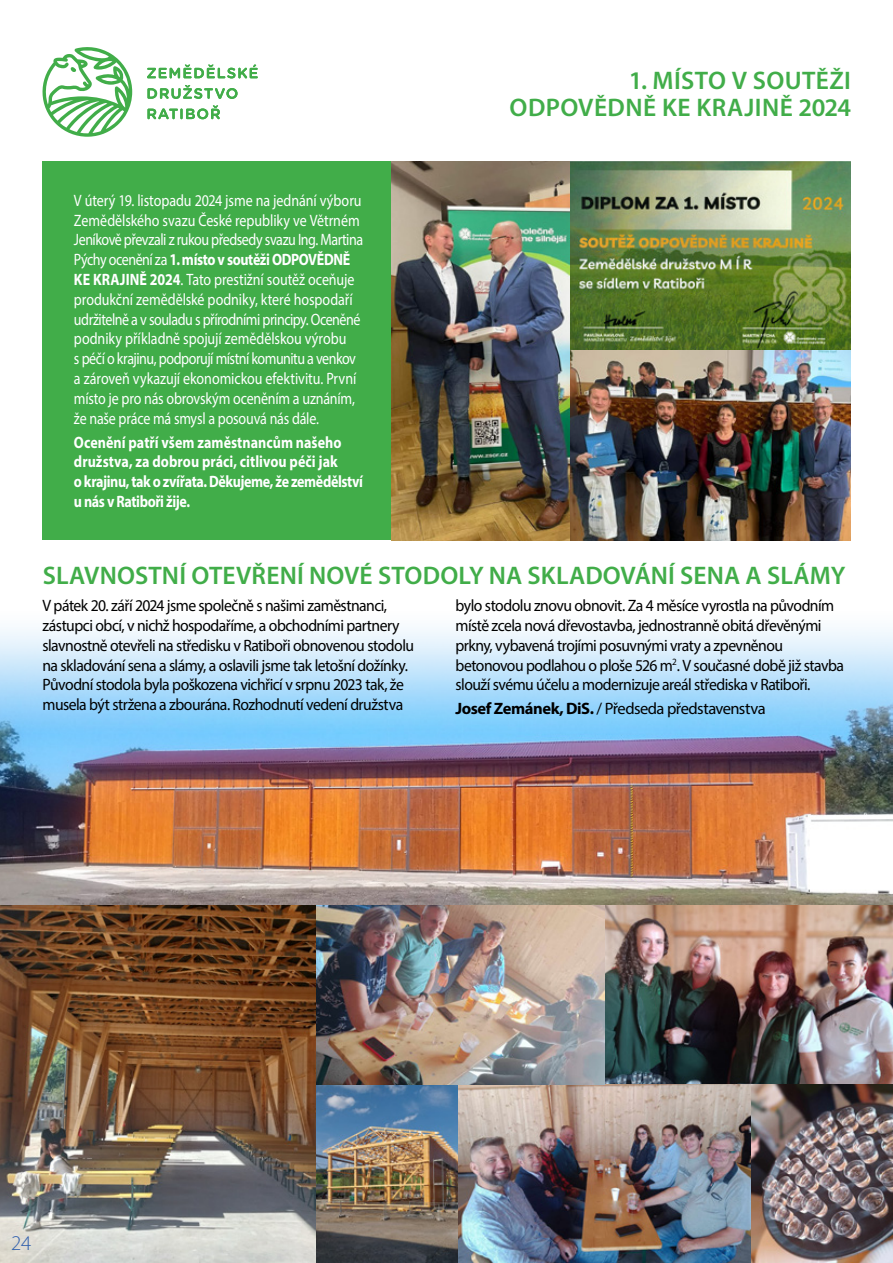
<style>
.page{position:relative;width:893px;height:1263px;background:#fff}
.page>*{position:absolute;margin:0;border:0;box-sizing:border-box;transform-origin:0 0}
.t1{font:600 25.5px/27px "Myriad Pro";letter-spacing:.01em;color:#41ad49;text-align:right}
.t2{font:300 21px "Myriad Pro";color:#3160ad}
.t3{font:16.5px/19.8px "Myriad Pro";letter-spacing:-.035em;color:#000;scale:.95 1}
.t4{font:16.5px/19.8px "Myriad Pro";letter-spacing:-.01em;color:#fff;scale:.85 1}
.t5{font:700 16.5px/19.8px "Myriad Pro";color:#fff;scale:.85 1}
.t6{font:16.5px "Myriad Pro";letter-spacing:-.035em;color:#000}
.s1{font-weight:700}
</style>
<div class="page">
<img style="left:0;top:459px;width:893px;height:804px">
<div style="left:43px;top:162px;width:349px;height:378px;background:#41ad49"></div>
<svg style="left:42px;top:47px;width:90px;height:90px"></svg>
<svg style="left:147px;top:65px;width:111px;height:13px"></svg>
<svg style="left:147px;top:85px;width:91px;height:14px"></svg>
<svg style="left:147px;top:105px;width:73px;height:14px"></svg>
<img style="left:392px;top:162px;width:458px;height:378px">
<p class="t4" style="left:74px;top:190px;width:342px">V úterý 19. listopadu 2024 jsme na jednání výboru Zemědělského svazu České republiky ve Větrném Jeníkově převzali z rukou předsedy svazu Ing. Martina Pýchy ocenění za <span class="s1">1. místo v soutěži ODPOVĚDNĚ KE KRAJINĚ 2024</span>. Tato prestižní soutěž oceňuje produkční zemědělské podniky, které hospodaří udržitelně a v souladu s přírodními principy. Oceněné podniky příkladně spojují zemědělskou výrobu<br>s péčí o krajinu, podporují místní komunitu a venkov a zároveň vykazují ekonomickou efektivitu. První místo je pro nás obrovským oceněním a uznáním, že naše práce má smysl a posouvá nás dále.</p>
<p class="t5" style="left:74px;top:432px;width:342px">Ocenění patří všem zaměstnancům našeho družstva, za dobrou práci, citlivou péči jak<br>o krajinu, tak o zvířata. Děkujeme, že zemědělství u nás v Ratiboři žije.</p>
<h1 class="t1" style="left:510px;top:66px;width:343px">1. MÍSTO V SOUTĚŽI<br>ODPOVĚDNĚ KE KRAJINĚ 2024</h1>
<h1 class="t1" style="left:43px;top:561px;width:804px">SLAVNOSTNÍ OTEVŘENÍ NOVÉ STODOLY NA SKLADOVÁNÍ SENA A SLÁMY</h1>
<p class="t3" style="left:43px;top:595px;width:393px">V pátek 20. září 2024 jsme společně s našimi zaměstnanci, zástupci obcí, v nichž hospodaříme, a obchodními partnery slavnostně otevřeli na středisku v Ratiboři obnovenou stodolu na skladování sena a slámy, a oslavili jsme tak letošní dožínky.<br>Původní stodola byla poškozena vichřicí v srpnu 2023 tak, že musela být stržena a zbourána. Rozhodnutí vedení družstva</p>
<p class="t3" style="left:455px;top:595px;width:411px">bylo stodolu znovu obnovit. Za 4 měsíce vyrostla na původním místě zcela nová dřevostavba, jednostranně obitá dřevěnými prkny, vybavená trojími posuvnými vraty a zpevněnou betonovou podlahou o ploše 526 m<sup>2</sup>. V současné době již stavba slouží svému účelu a modernizuje areál střediska v Ratiboři.</p>
<p class="t6" style="left:455px;top:699px;width:312px"><span class="s1">Josef Zemánek, DiS.</span> / Předseda představenstva</p>
<p class="t2" style="left:11px;top:1231px;width:22px">24</p>
</div>
